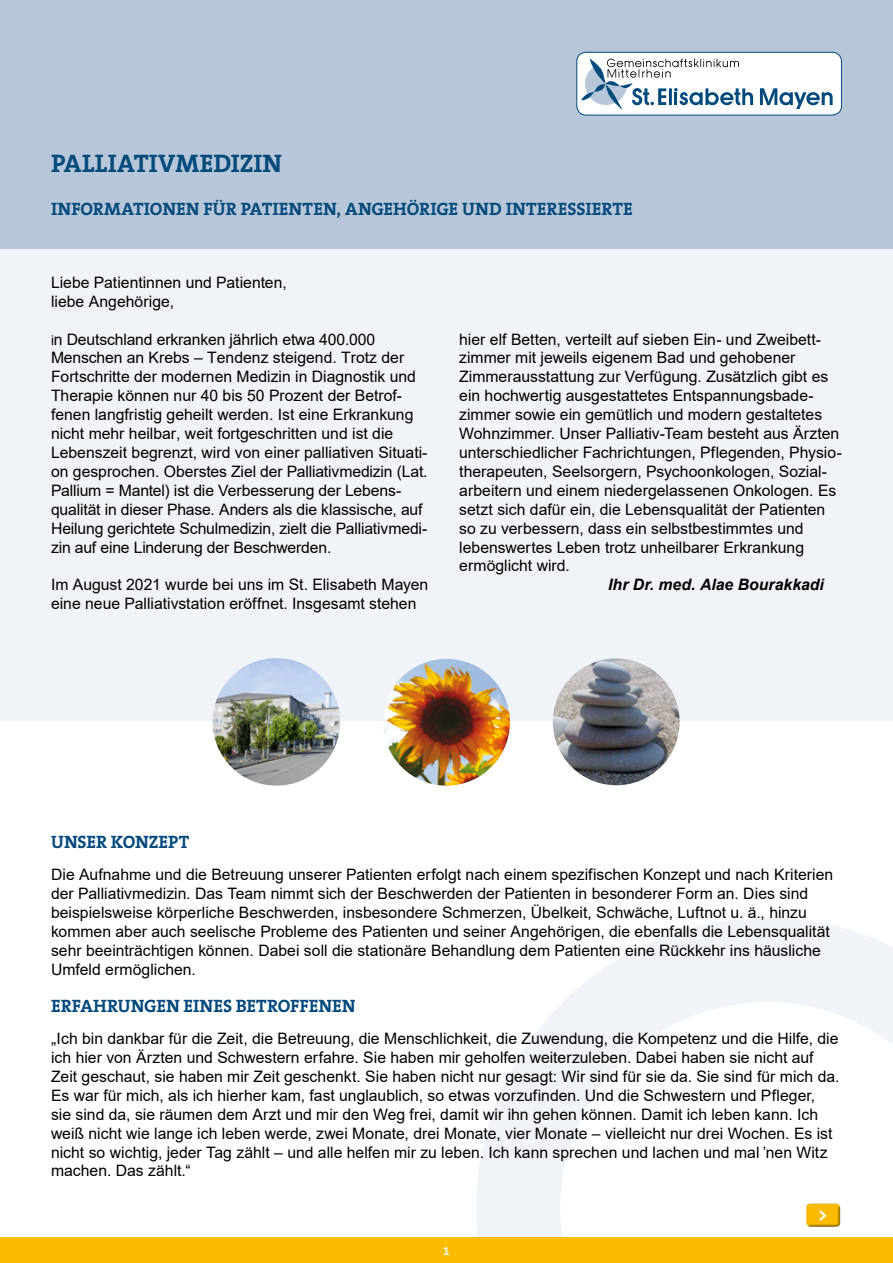
<style>
.page{position:relative;width:893px;height:1263px;background:#fff}
.page>*{position:absolute;margin:0;border:0;box-sizing:border-box;transform-origin:0 0}
.t1{font:700 25.5px "The Serif B7";letter-spacing:.01em;color:#00497c}
.t2{font:700 18px "The Serif B7";color:#00497c}
.t3{font:700 18px "The Serif B7";color:#fff}
.t4{font:15.75px/18.9px "Arial";color:#000}
.t5{font:italic 700 15.75px "Arial";letter-spacing:.005em;color:#000}
.t6{font:700 12px "The Serif B7";color:#fff}
.s1{font-size:13.5px}
</style>
<div class="page">
<div style="left:0;top:0;width:893px;height:721px;background:#f0f3f7"></div>
<div style="left:0;top:0;width:893px;height:249px;background:#b8c6da"></div>
<svg style="left:476px;top:918px;width:417px;height:319px"></svg>
<div style="left:0;top:1237px;width:893px;height:26px;background:#fabb00"></div>
<div style="left:577px;top:52px;width:264px;height:63px;background:#fff;border-radius:10px"></div>
<div style="left:576px;top:52px;width:266px;height:63px;border:1px solid #00497c;border-radius:10px"></div>
<svg style="left:581px;top:58px;width:172px;height:52px"></svg>
<svg style="left:760px;top:88px;width:73px;height:21px"></svg>
<img style="left:553px;top:658px;width:127px;height:127px;border-radius:63px">
<img style="left:213px;top:658px;width:127px;height:128px;border-radius:64px">
<img style="left:383px;top:659px;width:127px;height:127px;border-radius:63px">
<div style="left:803px;top:1201px;width:40px;height:26px;background:#000;opacity:.75"></div>
<div style="left:803px;top:1204px;width:40px;height:26px;background:#000;opacity:.41"></div>
<h1 class="t1" style="left:51px;top:150px;width:232px">PALLIATIVMEDIZIN</h1>
<p class="t2" style="left:51px;top:200px;width:583px">INFORMATIONEN FÜR PATIENTEN, ANGEHÖRIGE UND INTERESSIERTE</p>
<p class="t4" style="left:51px;top:273px;width:237px">Liebe Patientinnen und Patienten, liebe Angehörige,</p>
<p class="t4" style="left:51px;top:329px;width:378px"><span class="s1">i</span>n Deutschland erkranken jährlich etwa 400.000<br>Menschen an Krebs – Tendenz steigend. Trotz der Fortschritte der modernen Medizin in Diagnostik und Therapie können nur 40 bis 50 Prozent der Betrof&shy;fenen langfristig geheilt werden. Ist eine Erkrankung nicht mehr heilbar, weit fortgeschritten und ist die Lebenszeit begrenzt, wird von einer palliativen Situati&shy;on gesprochen. Oberstes Ziel der Palliativmedizin (Lat.<br>Pallium = Mantel) ist die Verbesserung der Lebens&shy;qualität in dieser Phase. Anders als die klassische, auf Heilung gerichtete Schulmedizin, zielt die Palliativmedi&shy;zin auf eine Linderung der Beschwerden.</p>
<p class="t4" style="left:51px;top:575px;width:379px">Im August 2021 wurde bei uns im St. Elisabeth Mayen eine neue Palliativstation eröffnet. Insgesamt stehen</p>
<p class="t4" style="left:459px;top:329px;width:384px">hier elf Betten, verteilt auf sieben Ein- und Zweibett&shy;zimmer mit jeweils eigenem Bad und gehobener Zimmerausstattung zur Verfügung. Zusätzlich gibt es ein hochwertig ausgestattetes Entspannungsbade&shy;zimmer sowie ein gemütlich und modern gestaltetes Wohnzimmer. Unser Palliativ-Team besteht aus Ärzten unterschiedlicher Fachrichtungen, Pflegenden, Physio&shy;therapeuten, Seelsorgern, Psychoonkologen, Sozial&shy;arbeitern und einem niedergelassenen Onkologen. Es setzt sich dafür ein, die Lebensqualität der Patienten so zu verbessern, dass ein selbstbestimmtes und lebenswertes Leben trotz unheilbarer Erkrankung ermöglicht wird.</p>
<p class="t5" style="left:608px;top:574px;width:217px">Ihr Dr. med. Alae Bourakkadi</p>
<p class="t2" style="left:51px;top:833px;width:140px">UNSER KONZEPT</p>
<p class="t4" style="left:51px;top:865px;width:784px">Die Aufnahme und die Betreuung unserer Patienten erfolgt nach einem spezifischen Konzept und nach Kriterien der Palliativmedizin. Das Team nimmt sich der Beschwerden der Patienten in besonderer Form an. Dies sind beispielsweise körperliche Beschwerden, insbesondere Schmerzen, Übelkeit, Schwäche, Luftnot u. ä., hinzu kommen aber auch seelische Probleme des Patienten und seiner Angehörigen, die ebenfalls die Lebensqualität sehr beeinträchtigen können. Dabei soll die stationäre Behandlung dem Patienten eine Rückkehr ins häusliche Umfeld ermöglichen.</p>
<p class="t2" style="left:51px;top:997px;width:306px">ERFAHRUNGEN EINES BETROFFENEN</p>
<p class="t4" style="left:51px;top:1029px;width:790px">„Ich bin dankbar für die Zeit, die Betreuung, die Menschlichkeit, die Zuwendung, die Kompetenz und die Hilfe, die ich hier von Ärzten und Schwestern erfahre. Sie haben mir geholfen weiterzuleben. Dabei haben sie nicht auf Zeit geschaut, sie haben mir Zeit geschenkt. Sie haben nicht nur gesagt: Wir sind für sie da. Sie sind für mich da.<br>Es war für mich, als ich hierher kam, fast unglaublich, so etwas vorzufinden. Und die Schwestern und Pfleger,<br>sie sind da, sie räumen dem Arzt und mir den Weg frei, damit wir ihn gehen können. Damit ich leben kann. Ich weiß nicht wie lange ich leben werde, zwei Monate, drei Monate, vier Monate – vielleicht nur drei Wochen. Es ist nicht so wichtig, jeder Tag zählt – und alle helfen mir zu leben. Ich kann sprechen und lachen und mal ̕nen Witz machen. Das zählt.“</p>
<p class="t3" style="left:818px;top:1205px;width:11px">&gt;</p>
<p class="t6" style="left:443px;top:1244px;width:8px">1</p>
</div>
